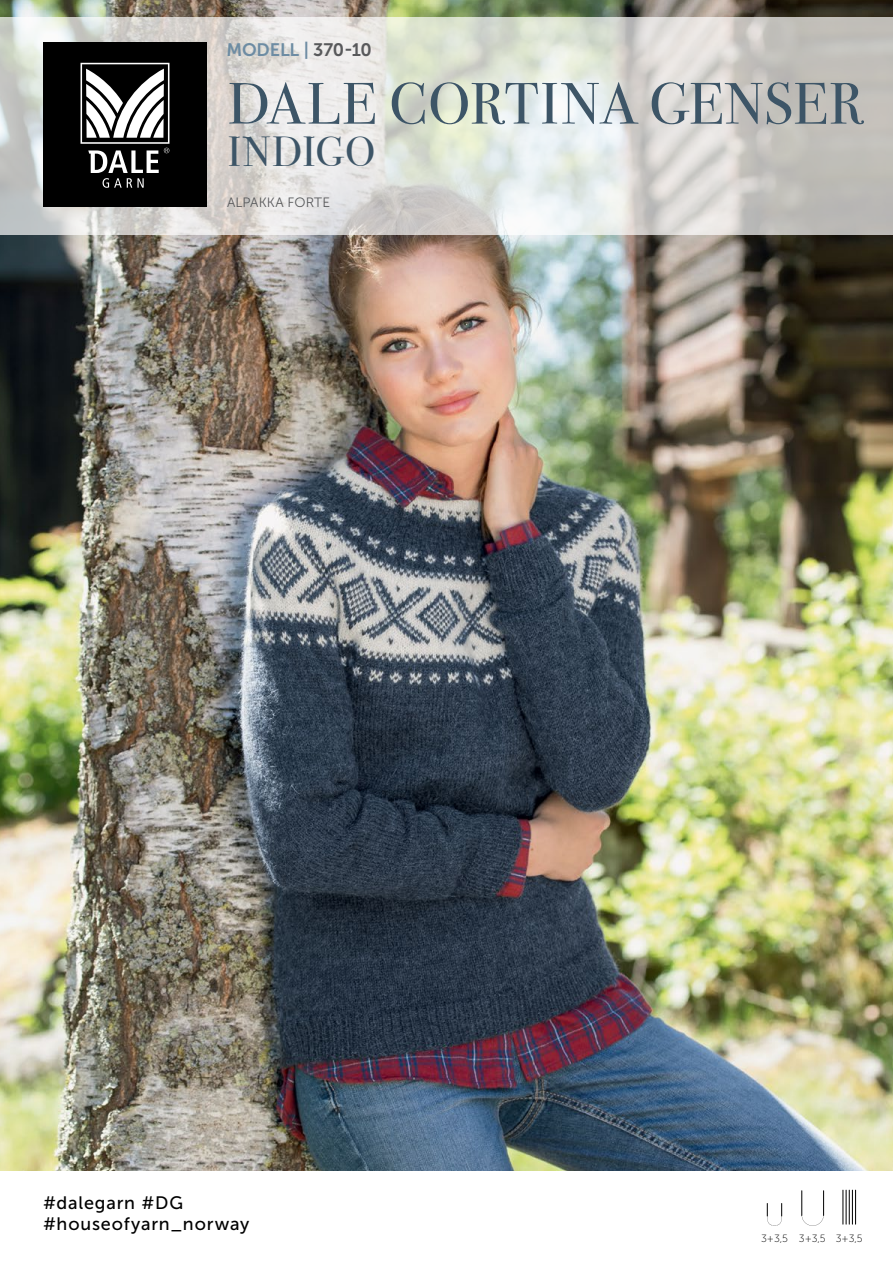
<style>
.page{position:relative;width:893px;height:1263px;background:#fff}
.page>*{position:absolute;margin:0;border:0;box-sizing:border-box;transform-origin:0 0}
.t1{font:58.5px "Bodoni Svty Two ITCTT";letter-spacing:.015em;color:#3d5567}
.t2{font:42px "Bodoni Svty Two ITCTT";letter-spacing:.04em;color:#3d5567}
.t3{font:18px/21px "Museo Sans 500";letter-spacing:.045em;color:#000}
.t4{font:18px "Museo Sans 700";letter-spacing:-.01em;color:#6d8ca3}
.t5{font:13.5px "Museo Sans 300";letter-spacing:.01em;color:#58595b}
.t6{font:10.5px "Museo Sans 100";color:#000}
.s1{color:#58595b}
</style>
<div class="page">
<img style="left:0;top:0;width:893px;height:1171px">
<svg style="left:0;top:17px;width:893px;height:217px;background:#d8d8d3"></svg>
<div style="left:43px;top:43px;width:164px;height:164px;background:#000"></div>
<svg style="left:81px;top:63px;width:88px;height:125px"></svg>
<svg style="left:767px;top:1203px;width:15px;height:22px"></svg>
<svg style="left:801px;top:1190px;width:23px;height:36px"></svg>
<hr style="left:842px;top:1190px;width:1px;height:34px;background:#000">
<hr style="left:846px;top:1190px;width:1px;height:34px;background:#000">
<hr style="left:849px;top:1190px;width:1px;height:34px;background:#000">
<hr style="left:852px;top:1190px;width:1px;height:34px;background:#000">
<hr style="left:855px;top:1190px;width:1px;height:34px;background:#000">
<p class="t4" style="left:226px;top:40px;width:147px">MODELL | <span class="s1">370-10</span></p>
<p class="t1" style="left:228px;top:56px;width:637px">DALE CORTINA GENSER</p>
<p class="t2" style="left:228px;top:117px;width:149px">INDIGO</p>
<p class="t5" style="left:227px;top:195px;width:105px">ALPAKKA FORTE</p>
<p class="t3" style="left:43px;top:1193px;width:208px">#dalegarn #DG #houseofyarn_norway</p>
<p class="t6" style="left:761px;top:1233px;width:28px">3+3,5</p>
<p class="t6" style="left:799px;top:1233px;width:28px">3+3,5</p>
<p class="t6" style="left:836px;top:1233px;width:28px">3+3,5</p>
</div>
